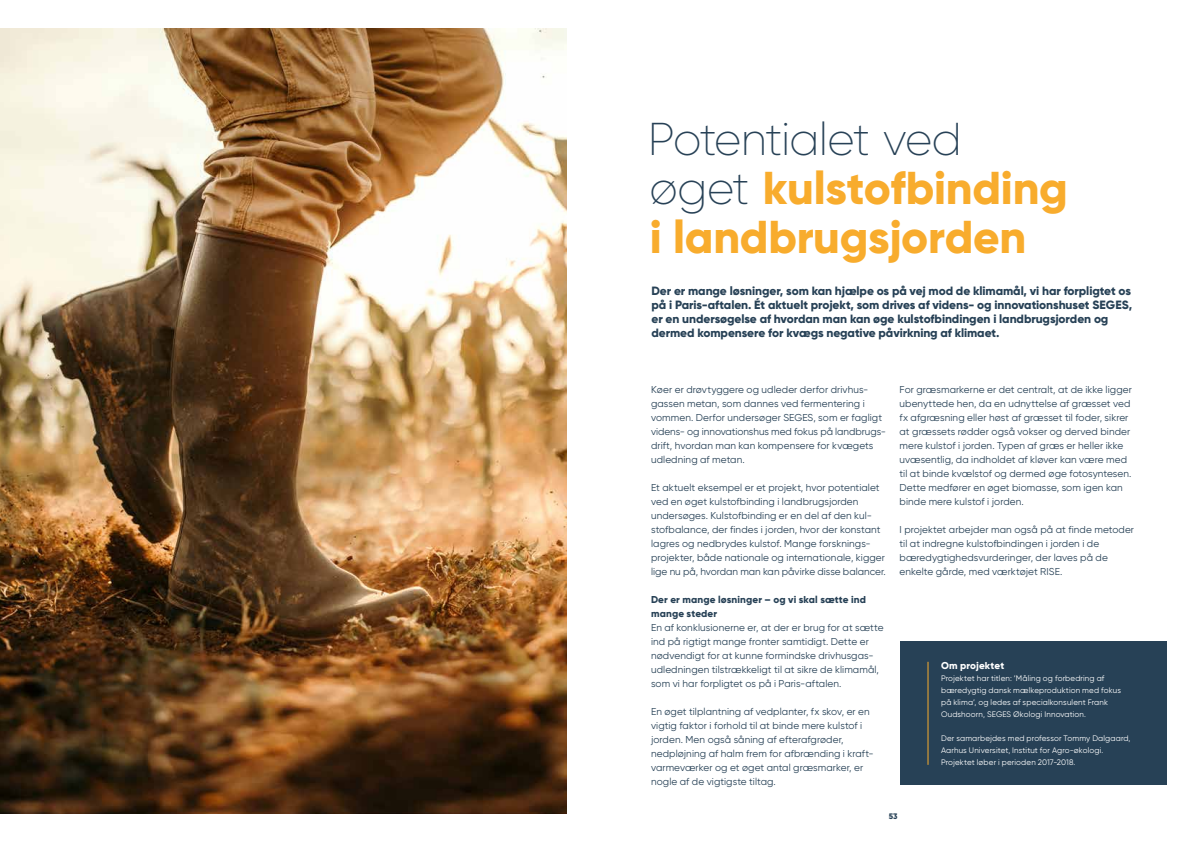
<style>
.page{position:relative;width:1191px;height:842px;background:#fff}
.page>*{position:absolute;margin:0;border:0;box-sizing:border-box;transform-origin:0 0}
.t1{font:800 46px/49px "Gilroy";letter-spacing:-.005em;color:#f8ac2d}
.t2{font:800 12px/14px "Gilroy";letter-spacing:-.005em;color:#274156}
.t3{font:10px/14px "Gilroy";letter-spacing:.01em;color:#274156}
.t4{font:800 10px/14px "Gilroy";letter-spacing:.01em;color:#274156}
.t5{font:800 10px "Gilroy";letter-spacing:.01em;color:#fff}
.t6{font:8px/12px "Gilroy";letter-spacing:.015em;color:#fff}
.t7{font:800 8px "Gilroy";color:#274156}
.s1{font-weight:200;color:#274156}
</style>
<div class="page">
<img style="left:0;top:29px;width:566px;height:784px">
<div style="left:900px;top:641px;width:267px;height:144px;background:#274156"></div>
<hr style="left:927px;top:662px;width:1px;height:103px;background:#f8ac2d">
<h1 class="t1" style="left:648px;top:114px;width:421px"><span class="s1">Potentialet ved øget</span> kulstofbinding i landbrugsjorden</h1>
<p class="t2" style="left:651px;top:284px;width:482px">Der er mange løsninger, som kan hjælpe os på vej mod de klimamål, vi har forpligtet os på i Paris-aftalen. Ét aktuelt projekt, som drives af videns- og innovationshuset SEGES, er en undersøgelse af hvordan man kan øge kulstofbindingen i landbrugsjorden og dermed kompensere for kvægs negative påvirkning af klimaet.</p>
<p class="t3" style="left:651px;top:383px;width:235px">Køer er drøvtyggere og udleder derfor drivhus&shy;gassen metan, som dannes ved fermentering i vommen. Derfor undersøger SEGES, som er fagligt videns- og innovationshus med fokus på landbrugs&shy;drift, hvordan man kan kompensere for kvægets udledning af metan.</p>
<p class="t3" style="left:651px;top:481px;width:236px">Et aktuelt eksempel er et projekt, hvor potentialet ved en øget kulstofbinding i landbrugsjorden undersøges. Kulstofbinding er en del af den kul&shy;stofbalance, der findes i jorden, hvor der konstant lagres og nedbrydes kulstof. Mange forsknings&shy;projekter, både nationale og internationale, kigger lige nu på, hvordan man kan påvirke disse balancer.</p>
<p class="t4" style="left:651px;top:593px;width:216px">Der er mange løsninger – og vi skal sætte ind mange steder</p>
<p class="t3" style="left:651px;top:621px;width:234px">En af konklusionerne er, at der er brug for at sætte ind på rigtigt mange fronter samtidigt. Dette er nødvendigt for at kunne formindske drivhusgas&shy;udledningen tilstrækkeligt til at sikre de klimamål, som vi har forpligtet os på i Paris-aftalen.</p>
<p class="t3" style="left:651px;top:705px;width:224px">En øget tilplantning af vedplanter, fx skov, er en vigtig faktor i forhold til at binde mere kulstof i jorden. Men også såning af efterafgrøder, nedpløjning af halm frem for afbrænding i kraft&shy;varmeværker og et øget antal græsmarker, er nogle af de vigtigste tiltag.</p>
<p class="t3" style="left:899px;top:383px;width:234px">For græsmarkerne er det centralt, at de ikke ligger ubenyttede hen, da en udnyttelse af græsset ved fx afgræsning eller høst af græsset til foder, sikrer at græssets rødder også vokser og derved binder mere kulstof i jorden. Typen af græs er heller ikke uvæsentlig, da indholdet af kløver kan være med til at binde kvælstof og dermed øge fotosyntesen.<br>Dette medfører en øget biomasse, som igen kan binde mere kulstof i jorden.</p>
<p class="t3" style="left:899px;top:523px;width:236px">I projektet arbejder man også på at finde metoder til at indregne kulstofbindingen i jorden i de bæredygtighedsvurderinger, der laves på de enkelte gårde, med værktøjet RISE.</p>
<p class="t5" style="left:941px;top:659px;width:65px">Om projektet</p>
<p class="t6" style="left:941px;top:672px;width:181px">Projektet har titlen: ’Måling og forbedring af bæredygtig dansk mælkeproduktion med fokus på klima’, og ledes af specialkonsulent Frank Oudshoorn, SEGES Økologi Innovation.</p>
<p class="t6" style="left:941px;top:732px;width:191px">Der samarbejdes med professor Tommy Dalgaard,<br>Aarhus Universitet, Institut for Agro-økologi.<br>Projektet løber i perioden 2017-2018.</p>
<p class="t7" style="left:888px;top:811px;width:10px">53</p>
</div>
